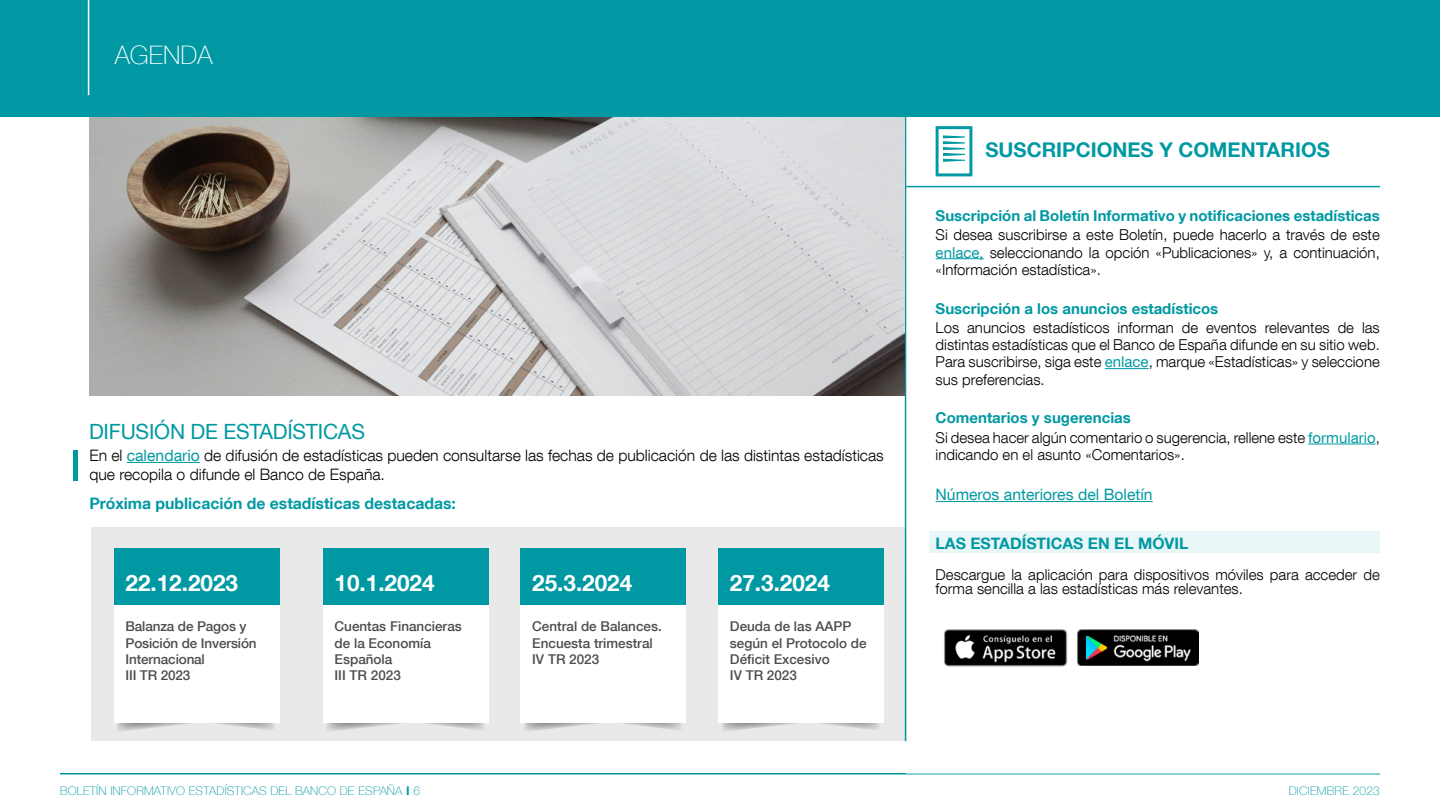
<style>
.page{position:relative;width:1440px;height:810px;background:#fff}
.page>*{position:absolute;margin:0;border:0;box-sizing:border-box;transform-origin:0 0}
.Título_artículo{font:100 25.5px "Bd E Neue Helvetica";color:#fff}
.t1{font:300 22.5px "Bd E Neue Helvetica";color:#fff}
.Ladillo{font:21px "Bd E Neue Helvetica";letter-spacing:-.01em;color:#0099a3}
.t2{font:300 20.25px "Bd E Neue Helvetica";color:#0099a3}
.Texto_base{font:300 15.75px/18.8px "Bd E Neue Helvetica";color:#000}
.t3{font:700 15.75px "Bd E Neue Helvetica";color:#0099a3}
.Texto_base-2{font:15.75px "Bd E Neue Helvetica";color:#0099a3}
.Texto_base-3{font:300 15px/17.2px "Bd E Neue Helvetica";color:#000;text-align:justify}
.Texto_base-4{font:700 15px "Bd E Neue Helvetica";color:#0099a3}
.t4{font:500 13.5px/16.2px "Bd E Neue Helvetica";color:#4d4d4d}
.t5{font:100 12px "Bd E Neue Helvetica";letter-spacing:.015em;color:#0099a3}
.s1{font-weight:400;color:#0099a3}
.s2{font-weight:700}
</style>
<div class="page">
<hr style="left:60px;top:773px;width:1320px;height:2px;background:#0099a3">
<div style="left:91px;top:528px;width:815px;height:213px;background:#e9e9e9"></div>
<hr style="left:127px;top:462px;width:73px;height:1px;background:#0099a3">
<svg style="left:326px;top:722px;width:160px;height:9px"></svg>
<div style="left:323px;top:558px;width:165px;height:164px;background:#fff"></div>
<div style="left:323px;top:549px;width:165px;height:56px;background:#0099a3"></div>
<svg style="left:523px;top:722px;width:160px;height:9px"></svg>
<div style="left:520px;top:558px;width:166px;height:164px;background:#fff"></div>
<div style="left:520px;top:549px;width:166px;height:56px;background:#0099a3"></div>
<svg style="left:116px;top:722px;width:160px;height:9px"></svg>
<div style="left:114px;top:558px;width:165px;height:164px;background:#fff"></div>
<div style="left:114px;top:549px;width:166px;height:56px;background:#0099a3"></div>
<div style="left:0;top:0;width:1440px;height:117px;background:#0099a3"></div>
<hr style="left:88px;top:0;width:1px;height:95px;background:#fff">
<hr style="left:935px;top:258px;width:48px;height:1px;background:#0099a3">
<hr style="left:1105px;top:368px;width:43px;height:1px;background:#0099a3">
<hr style="left:1308px;top:444px;width:67px;height:1px;background:#0099a3">
<hr style="left:935px;top:501px;width:217px;height:1px;background:#0099a3">
<svg style="left:935px;top:126px;width:37px;height:50px"></svg>
<hr style="left:906px;top:186px;width:474px;height:1px;background:#0099a3">
<hr style="left:74px;top:450px;width:4px;height:31px;background:#0099a3">
<img style="left:944px;top:629px;width:124px;height:38px">
<img style="left:1077px;top:630px;width:121px;height:35px">
<hr style="left:905px;top:117px;width:1px;height:624px;background:#0099a3">
<img style="left:89px;top:117px;width:816px;height:279px">
<svg style="left:721px;top:722px;width:160px;height:9px"></svg>
<div style="left:718px;top:558px;width:166px;height:164px;background:#fff"></div>
<div style="left:718px;top:549px;width:166px;height:56px;background:#0099a3"></div>
<h2 class="Título_artículo" style="left:115px;top:40px;width:99px">AGENDA</h2>
<h3 class="Ladillo" style="left:89px;top:419px;width:277px">DIFUSIÓN DE ESTADÍSTICAS</h3>
<p class="Texto_base" style="left:89px;top:446px;width:796px">En el <span class="s1">calendario</span> de difusión de estadísticas pueden consultarse las fechas de publicación de las distintas estadísticas que recopila o difunde el Banco de España.</p>
<p class="t3" style="left:89px;top:494px;width:368px">Próxima publicación de estadísticas destacadas:</p>
<p class="t1" style="left:125px;top:569px;width:114px">22.12.2023</p>
<p class="t4" style="left:125px;top:618px;width:133px">Balanza de Pagos y<br>Posición de Inversión<br>Internacional</p>
<p class="t4" style="left:125px;top:667px;width:66px">III TR 2023</p>
<p class="t1" style="left:335px;top:569px;width:102px">10.1.2024</p>
<p class="t4" style="left:335px;top:618px;width:129px">Cuentas Financieras de la Economía<br>Española</p>
<p class="t4" style="left:335px;top:667px;width:68px">III TR 2023</p>
<p class="t1" style="left:532px;top:569px;width:102px">25.3.2024</p>
<p class="t4" style="left:532px;top:618px;width:131px">Central de Balances.<br>Encuesta trimestral</p>
<p class="t4" style="left:532px;top:651px;width:69px">IV TR 2023</p>
<p class="t1" style="left:730px;top:569px;width:102px">27.3.2024</p>
<p class="t4" style="left:730px;top:618px;width:138px">Deuda de las AAPP según el Protocolo de<br>Déficit Excesivo</p>
<p class="t4" style="left:730px;top:667px;width:69px">IV TR 2023</p>
<p class="t2" style="left:985px;top:137px;width:346px">SUSCRIPCIONES Y COMENTARIOS</p>
<p class="Texto_base-4" style="left:935px;top:206px;width:446px">Suscripción al Boletín Informativo y notificaciones estadísticas</p>
<p class="Texto_base-3" style="left:935px;top:226px;width:446px">Si desea suscribirse a este Boletín, puede hacerlo a través de este <span class="s1">enlace,</span> seleccionando la opción «Publicaciones» y, a continuación, «Información estadística».</p>
<p class="Texto_base-4" style="left:935px;top:299px;width:284px">Suscripción a los anuncios estadísticos</p>
<p class="Texto_base-3" style="left:935px;top:319px;width:446px">Los anuncios estadísticos informan de eventos relevantes de las distintas estadísticas que el Banco de España difunde en su sitio web.<br>Para suscribirse, siga este <span class="s1">enlace</span>, marque «Estadísticas» y seleccione sus preferencias.</p>
<p class="Texto_base-4" style="left:935px;top:409px;width:197px">Comentarios y sugerencias</p>
<p class="Texto_base-3" style="left:935px;top:429px;width:446px">Si desea hacer algún comentario o sugerencia, rellene este <span class="s1">formulario</span>, indicando en el asunto «Comentarios».</p>
<p class="Texto_base-2" style="left:935px;top:485px;width:219px">Números anteriores del Boletín</p>
<p class="t3" style="left:935px;top:534px;width:254px">LAS ESTADÍSTICAS EN EL MÓVIL</p>
<p class="Texto_base-3" style="left:935px;top:568px;width:446px;line-height:13.5px">Descargue la aplicación para dispositivos móviles para acceder de forma sencilla a las estadísticas más relevantes.</p>
<p class="t5" style="left:60px;top:783px;width:361px">BOLETÍN INFORMATIVO ESTADÍSTICAS DEL BANCO DE ESPAÑA <span class="s2">I</span> 6</p>
<p class="t5" style="left:1289px;top:783px;width:93px">DICIEMBRE 2023</p>
</div>
